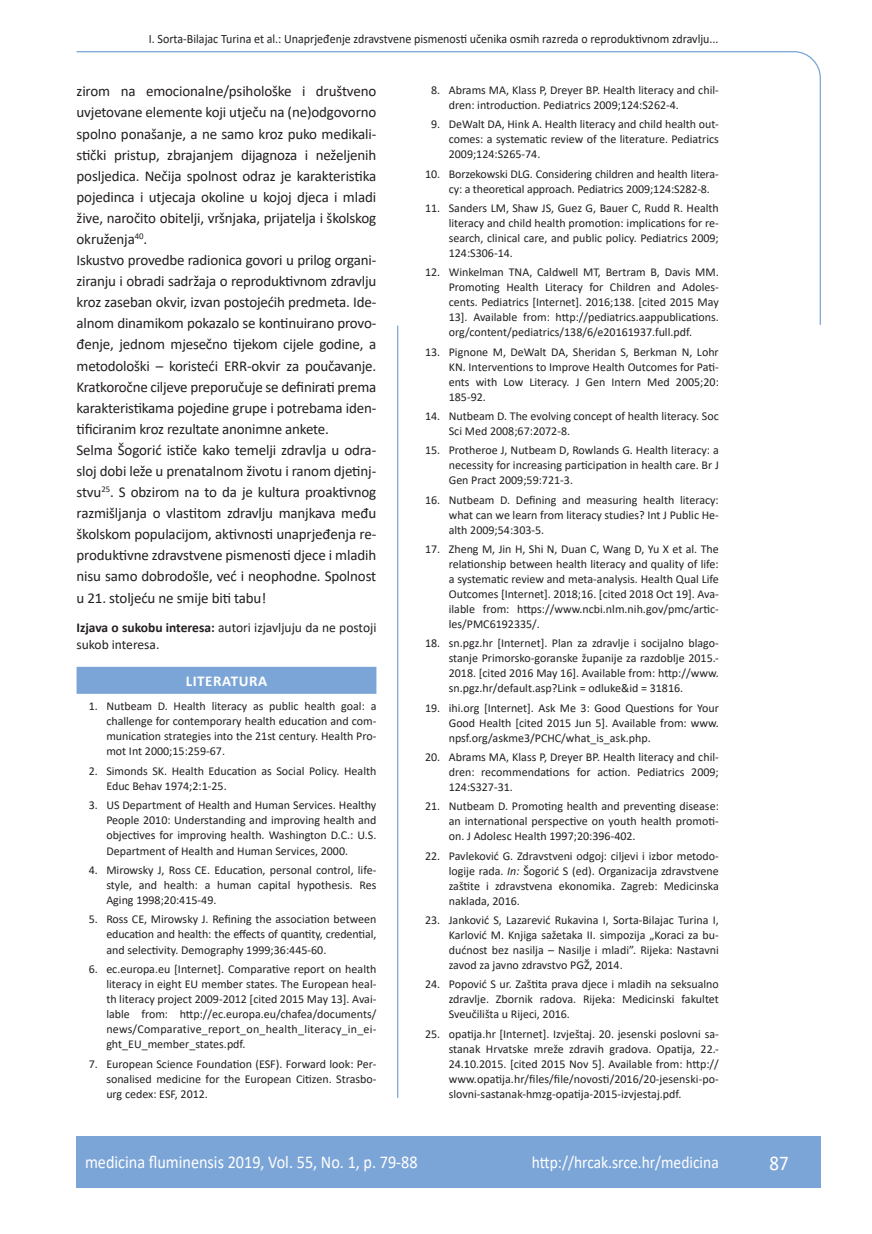
<style>
.page{position:relative;width:872px;height:1234px;background:#fff}
.page>*{position:absolute;margin:0;border:0;box-sizing:border-box;transform-origin:0 0}
.t1{font:21px "Calibri";color:#fff;scale:.9 1}
.t2{font:18px "Calibri";color:#fff;scale:.9 1}
.t3{font:17.25px "Calibri";color:#fff;scale:.9 1}
.osnovni_tekst{font:15px/21.1px "Calibri";letter-spacing:-.01em;color:#231f20;text-align:justify}
.naslov_ruler{font:700 15px "Calibri";letter-spacing:.04em;color:#fff}
.izjava{font:13.5px/16.6px "Calibri";color:#231f20}
.glava{font:12.75px "Calibri";color:#231f20;scale:.94 1}
.literatura{font:12px/15px "Calibri";color:#231f20;text-align:justify}
.s1{font-weight:700}
.s2{font-style:italic}
</style>
<div class="page">
<svg style="left:76px;top:51px;width:745px;height:275px"></svg>
<hr style="left:397px;top:325px;width:1px;height:772px;background:#7ca5d7">
<div style="left:77px;top:1135px;width:744px;height:51px;background:#7ca5d7"></div>
<div style="left:77px;top:666px;width:299px;height:27px;background:#7ca5d7"></div>
<p class="glava" style="left:149px;top:29px;width:607px">I. Sorta-Bilajac Turina et al.: Unaprjeđenje zdravstvene pismenosti učenika osmih razreda o reproduktivnom zdravlju...</p>
<p class="osnovni_tekst" style="left:77px;top:80px;width:301px">zirom na emocionalne/psihološke i društveno uvjetovane elemente koji utječu na (ne)odgovorno spolno ponašanje, a ne samo kroz puko medikali&shy;stički pristup, zbrajanjem dijagnoza i neželjenih posljedica. Nečija spolnost odraz je karakteristika pojedinca i utjecaja okoline u kojoj djeca i mladi žive, naročito obitelji, vršnjaka, prijatelja i školskog okruženja<sup>40</sup>.</p>
<p class="osnovni_tekst" style="left:77px;top:249px;width:301px">Iskustvo provedbe radionica govori u prilog organi&shy;ziranju i obradi sadržaja o reproduktivnom zdravlju kroz zaseban okvir, izvan postojećih predmeta. Ide&shy;alnom dinamikom pokazalo se kontinuirano provo&shy;đenje, jednom mjesečno tijekom cijele godine, a metodološki – koristeći ERR-okvir za poučavanje.<br>Kratkoročne ciljeve preporučuje se definirati prema karakteristikama pojedine grupe i potrebama iden&shy;tificiranim kroz rezultate anonimne ankete.</p>
<p class="osnovni_tekst" style="left:77px;top:439px;width:301px">Selma Šogorić ističe kako temelji zdravlja u odra&shy;sloj dobi leže u prenatalnom životu i ranom djetinj&shy;stvu<sup>25</sup>. S obzirom na to da je kultura proaktivnog razmišljanja o vlastitom zdravlju manjkava među školskom populacijom, aktivnosti unaprjeđenja re&shy;produktivne zdravstvene pismenosti djece i mladih nisu samo dobrodošle, već i neophodne. Spolnost u 21. stoljeću ne smije biti tabu!</p>
<p class="izjava" style="left:77px;top:618px;width:301px"><span class="s1">Izjava o sukobu interesa:</span> autori izjavljuju da ne postoji sukob interesa.</p>
<p class="naslov_ruler" style="left:186px;top:670px;width:83px">LITERATURA</p>
<p class="literatura" style="left:106px;top:698px;width:271px;text-indent:-18px">1. Nutbeam D. Health literacy as public health goal: a challenge for contemporary health education and com&shy;munication strategies into the 21st century. Health Pro&shy;mot Int 2000;15:259-67.</p>
<p class="literatura" style="left:106px;top:762px;width:271px;text-indent:-18px">2. Simonds SK. Health Education as Social Policy. Health<br>Educ Behav 1974;2:1-25.</p>
<p class="literatura" style="left:106px;top:797px;width:271px;text-indent:-18px">3. US Department of Health and Human Services. Healthy People 2010: Understanding and improving health and objectives for improving health. Washington D.C.: U.S.<br>Department of Health and Human Services, 2000.</p>
<p class="literatura" style="left:106px;top:861px;width:271px;text-indent:-18px">4. Mirowsky J, Ross CE. Education, personal control, life&shy;style, and health: a human capital hypothesis. Res Aging 1998;20:415-49.</p>
<p class="literatura" style="left:106px;top:911px;width:271px;text-indent:-18px">5. Ross CE, Mirowsky J. Refining the association between education and health: the effects of quantity, credential, and selectivity. Demography 1999;36:445-60.</p>
<p class="literatura" style="left:106px;top:960px;width:271px;text-indent:-18px">6. ec.europa.eu [Internet]. Comparative report on health literacy in eight EU member states. The European heal&shy;th literacy project 2009-2012 [cited 2015 May 13]. Avai&shy;lable from: http://ec.europa.eu/chafea/documents/ news/Comparative_report_on_health_literacy_in_ei&shy;ght_EU_member_states.pdf.</p>
<p class="literatura" style="left:106px;top:1055px;width:271px;text-indent:-18px">7. European Science Foundation (ESF). Forward look: Per&shy;sonalised medicine for the European Citizen. Strasbo&shy;urg cedex: ESF, 2012.</p>
<p class="literatura" style="left:449px;top:82px;width:271px;text-indent:-18px">8. Abrams MA, Klass P, Dreyer BP. Health literacy and chil&shy;dren: introduction. Pediatrics 2009;124:S262-4.</p>
<p class="literatura" style="left:449px;top:117px;width:271px;text-indent:-18px">9. DeWalt DA, Hink A. Health literacy and child health out&shy;comes: a systematic review of the literature. Pediatrics 2009;124:S265-74.</p>
<p class="literatura" style="left:449px;top:166px;width:271px;text-indent:-24px">10. Borzekowski DLG. Considering children and health litera&shy;cy: a theoretical approach. Pediatrics 2009;124:S282-8.</p>
<p class="literatura" style="left:449px;top:200px;width:271px;text-indent:-24px">11. Sanders LM, Shaw JS, Guez G, Bauer C, Rudd R. Health literacy and child health promotion: implications for re&shy;search, clinical care, and public policy. Pediatrics 2009; 124:S306-14.</p>
<p class="literatura" style="left:449px;top:264px;width:271px;text-indent:-24px">12. Winkelman TNA, Caldwell MT, Bertram B, Davis MM.<br>Promoting Health Literacy for Children and Adoles&shy;cents. Pediatrics [Internet]. 2016;138. [cited 2015 May 13]. Available from: http://pediatrics.aappublications. org/content/pediatrics/138/6/e20161937.full.pdf.</p>
<p class="literatura" style="left:449px;top:344px;width:272px;text-indent:-24px">13. Pignone M, DeWalt DA, Sheridan S, Berkman N, Lohr KN. Interventions to Improve Health Outcomes for Pati&shy;ents with Low Literacy. J Gen Intern Med 2005;20:<br>185-92.</p>
<p class="literatura" style="left:449px;top:408px;width:271px;text-indent:-24px">14. Nutbeam D. The evolving concept of health literacy. Soc<br>Sci Med 2008;67:2072-8.</p>
<p class="literatura" style="left:449px;top:442px;width:271px;text-indent:-24px">15. Protheroe J, Nutbeam D, Rowlands G. Health literacy: a necessity for increasing participation in health care. Br J Gen Pract 2009;59:721-3.</p>
<p class="literatura" style="left:449px;top:492px;width:272px;text-indent:-24px">16. Nutbeam D. Defining and measuring health literacy: what can we learn from literacy studies? Int J Public He&shy;alth 2009;54:303-5.</p>
<p class="literatura" style="left:449px;top:541px;width:272px;text-indent:-24px">17. Zheng M, Jin H, Shi N, Duan C, Wang D, Yu X et al. The relationship between health literacy and quality of life: a systematic review and meta-analysis. Health Qual Life Outcomes [Internet]. 2018;16. [cited 2018 Oct 19]. Ava&shy;ilable from: https://www.ncbi.nlm.nih.gov/pmc/artic&shy;les/PMC6192335/.</p>
<p class="literatura" style="left:449px;top:635px;width:271px;text-indent:-24px">18. sn.pgz.hr [Internet]. Plan za zdravlje i socijalno blago&shy;stanje Primorsko-goranske županije za razdoblje 2015.- 2018. [cited 2016 May 16]. Available from: http://www. sn.pgz.hr/default.asp?Link = odluke&amp;id = 31816.</p>
<p class="literatura" style="left:449px;top:699px;width:272px;text-indent:-24px">19. ihi.org [Internet]. Ask Me 3: Good Questions for Your Good Health [cited 2015 Jun 5]. Available from: www. npsf.org/askme3/PCHC/what_is_ask.php.</p>
<p class="literatura" style="left:449px;top:749px;width:271px;text-indent:-24px">20. Abrams MA, Klass P, Dreyer BP. Health literacy and chil&shy;dren: recommendations for action. Pediatrics 2009; 124:S327-31.</p>
<p class="literatura" style="left:449px;top:798px;width:272px;text-indent:-24px">21. Nutbeam D. Promoting health and preventing disease: an international perspective on youth health promoti&shy;on. J Adolesc Health 1997;20:396-402.</p>
<p class="literatura" style="left:449px;top:847px;width:271px;text-indent:-24px">22. Pavleković G. Zdravstveni odgoj: ciljevi i izbor metodo&shy;logije rada. <span class="s2">In:</span> Šogorić S (ed). Organizacija zdravstvene zaštite i zdravstvena ekonomika. Zagreb: Medicinska naklada, 2016.</p>
<p class="literatura" style="left:449px;top:912px;width:271px;text-indent:-24px">23. Janković S, Lazarević Rukavina I, Sorta-Bilajac Turina I, Karlović M. Knjiga sažetaka II. simpozija „Koraci za bu&shy;dućnost bez nasilja – Nasilje i mladi”. Rijeka: Nastavni zavod za javno zdravstvo PGŽ, 2014.</p>
<p class="literatura" style="left:449px;top:976px;width:271px;text-indent:-24px">24. Popović S ur. Zaštita prava djece i mladih na seksualno zdravlje. Zbornik radova. Rijeka: Medicinski fakultet Sveučilišta u Rijeci, 2016.</p>
<p class="literatura" style="left:449px;top:1025px;width:271px;text-indent:-24px">25. opatija.hr [Internet]. Izvještaj. 20. jesenski poslovni sa&shy;stanak Hrvatske mreže zdravih gradova. Opatija, 22.- 24.10.2015. [cited 2015 Nov 5]. Available from: http:// www.opatija.hr/files/file/novosti/2016/20-jesenski-po&shy;slovni-sastanak-hmzg-opatija-2015-izvjestaj.pdf.</p>
<p class="t2" style="left:85px;top:1149px;width:371px">medicina fluminensis 2019, Vol. 55, No. 1, p. 79-88</p>
<p class="t3" style="left:532px;top:1150px;width:209px">http://hrcak.srce.hr/medicina</p>
<p class="t1" style="left:769px;top:1147px;width:23px">87</p>
</div>
